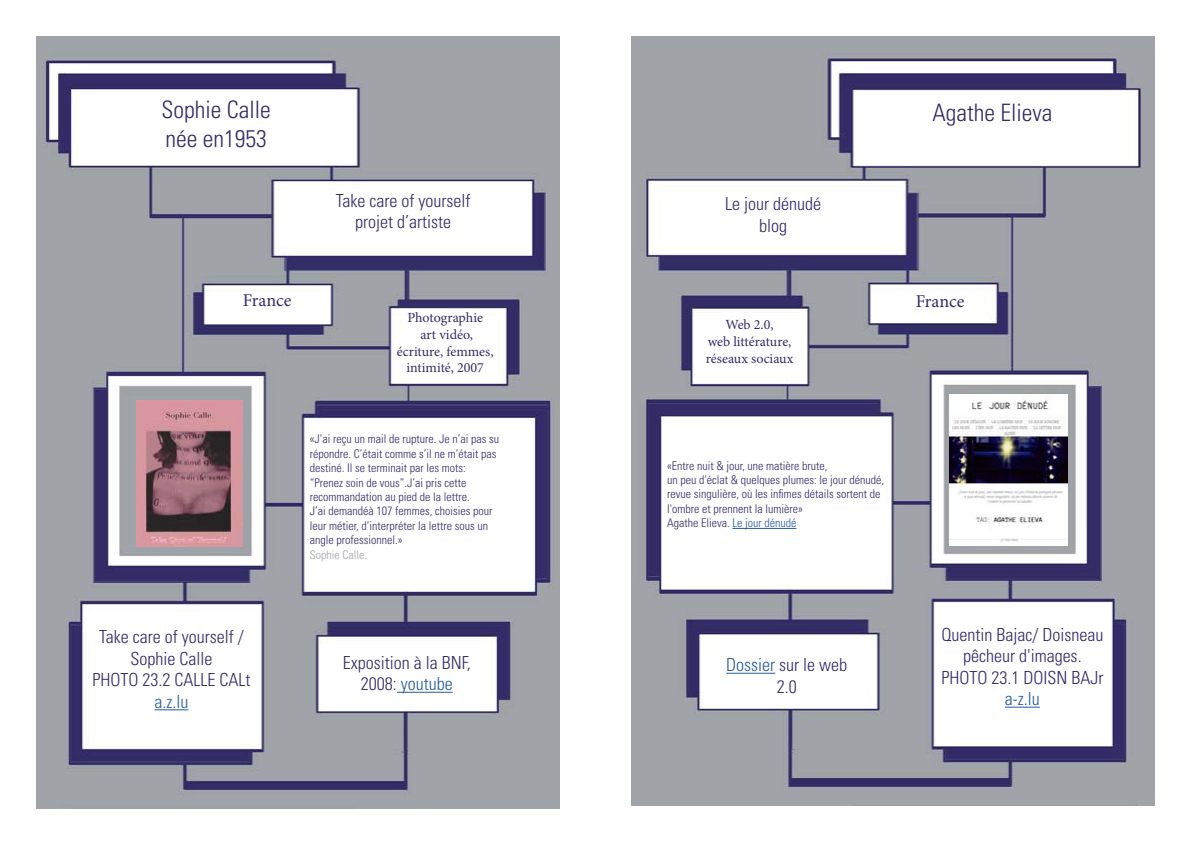
<style>
.page{position:relative;width:1191px;height:842px;background:#fff}
.page>*{position:absolute;margin:0;border:0;box-sizing:border-box;transform-origin:0 0}
.t1{font:300 condensed 24px/28.8px "Univers LT Std";color:#342c67}
.t2{font:300 condensed 18px/21.6px "Univers LT Std";color:#342c67;text-align:center}
.t3{font:300 condensed 18px/21.6px "Univers LT Std";color:#332c67;text-align:center}
.t4{font:18px "Minion Pro";letter-spacing:-.005em;color:#342c67}
.t5{font:300 condensed 18px "Univers LT Std";color:#275b9b}
.t6{font:14px/16.8px "Minion Pro";color:#342c67;text-align:center}
.t7{font:300 condensed 12px/14.4px "Univers LT Std";color:#342c67}
.t8{font:300 condensed 12px "Univers LT Std";color:#9fa2a6}
.s1{color:#275b9b}
</style>
<div class="page">
<img style="left:36px;top:36px;width:523px;height:773px">
<img style="left:136px;top:401px;width:106px;height:145px">
<hr style="left:154px;top:709px;width:34px;height:1px;background:#275b9b">
<hr style="left:397px;top:692px;width:56px;height:1px;background:#275b9b">
<img style="left:631px;top:36px;width:524px;height:770px">
<hr style="left:726px;top:673px;width:49px;height:1px;background:#275b9b">
<hr style="left:732px;top:528px;width:64px;height:1px;background:#275b9b">
<hr style="left:1005px;top:707px;width:34px;height:1px;background:#275b9b">
<img style="left:950px;top:394px;width:117px;height:152px">
<h1 class="t1" style="left:162px;top:96px;width:111px">Sophie Calle née en1953</h1>
<h2 class="t3" style="left:336px;top:190px;width:136px">Take care of yourself projet d’artiste</h2>
<h2 class="t4" style="left:243px;top:288px;width:50px">France</h2>
<p class="t6" style="left:397px;top:309px;width:98px">Photographie<br>art vidéo, écriture, femmes, intimité, 2007</p>
<p class="t7" style="left:310px;top:432px;width:191px">«J’ai reçu un mail de rupture. Je n’ai pas su répondre. C’était comme s’il ne m’était pas destiné. Il se terminait par les mots: “Prenez soin de vous”.J’ai pris cette recommandation au pied de la lettre.<br>J’ai demandéà 107 femmes, choisies pour leur métier, d’interpréter la lettre sous un angle professionnel.»</p>
<p class="t8" style="left:310px;top:547px;width:59px">Sophie Calle.</p>
<h2 class="t2" style="left:92px;top:626px;width:159px">Take care of yourself /<br>Sophie Calle<br>PHOTO 23.2 CALLE CALt</h2>
<h2 class="t5" style="left:154px;top:691px;width:35px">a.z.lu</h2>
<h2 class="t2" style="left:343px;top:652px;width:130px">Exposition à la BNF,<br>2008: <span class="s1">youtube</span></h2>
<h2 class="t3" style="left:725px;top:193px;width:97px">Le jour dénudé blog</h2>
<p class="t6" style="left:706px;top:317px;width:89px">Web 2.0,<br>web littérature, réseaux sociaux</p>
<h1 class="t1" style="left:932px;top:98px;width:121px">Agathe Elieva</h1>
<h2 class="t4" style="left:915px;top:289px;width:50px">France</h2>
<p class="t7" style="left:667px;top:458px;width:218px">«Entre nuit &amp; jour, une matière brute,<br>un peu d'éclat &amp; quelques plumes: le jour dénudé, revue singulière, où les infimes détails sortent de l'ombre et prennent la lumière»<br>Agathe Elieva. <span class="s1">Le jour dénudé</span></p>
<h2 class="t2" style="left:726px;top:654px;width:122px"><span class="s1">Dossier</span> sur le web<br>2.0</h2>
<h2 class="t2" style="left:941px;top:623px;width:163px">Quentin Bajac/ Doisneau pêcheur d'images.<br>PHOTO 23.1 DOISN BAJr</h2>
<h2 class="t5" style="left:1005px;top:688px;width:36px">a-z.lu</h2>
</div>
